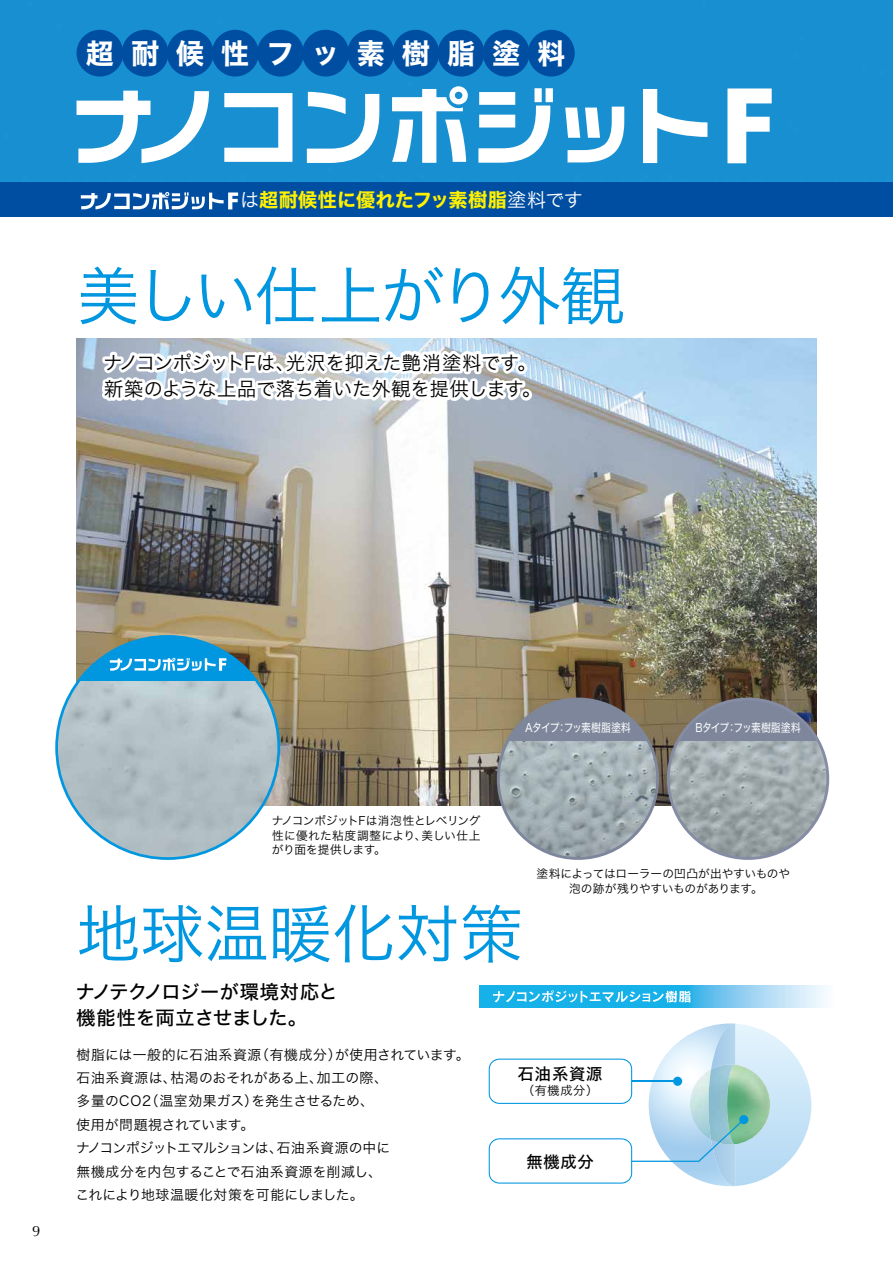
<style>
.page{position:relative;width:893px;height:1263px;background:#fff}
.page>*{position:absolute;margin:0;border:0;box-sizing:border-box;transform-origin:0 0}
.t1{font:63.75px "Hira Kaku Std W3";letter-spacing:-.05em;color:#0097e0}
.t2{font:63.75px "Hira Kaku Std W3";color:#0097e0}
.t3{font:28.05px "Hira Kaku Std W7";letter-spacing:.61em;color:#fff}
.t4{font:19.2px/26.5px "Hira Kaku Std W3";letter-spacing:-.005em;color:#000}
.t5{font:19.2px/25.5px "Hira Kaku Std W5";color:#000}
.t6{font:19.2px "Hira Kaku Std W7";letter-spacing:.02em;color:#fff100}
.t7{font:16.2px "Hira Kaku Std W5";letter-spacing:.05em;color:#000}
.t8{font:14.85px "Optima";color:#000}
.t9{font:13.8px/23.4px "Hira Kaku Std W3";letter-spacing:.01em;color:#000}
.t10{font:12.15px "Hira Kaku Std W3";color:#000}
.t11{font:11.7px/14.9px "Hira Kaku Std W3";letter-spacing:-.015em;color:#000;text-align:justify}
.t12{font:11.7px "Hira Kaku Std W4";letter-spacing:-.045em;color:#fff;scale:.85 1}
.s1{font-family:"Hira Kaku Std W3";color:#fff}
</style>
<div class="page">
<svg style="left:479px;top:985px;width:346px;height:22px;background:#63c6ee"></svg>
<svg style="left:493px;top:990px;width:198px;height:12px;background:#57c7ee"></svg>
<svg style="left:489px;top:1023px;width:323px;height:163px"></svg>
<div style="left:0;top:0;width:893px;height:183px;background:#188fd1"></div>
<img style="left:77px;top:338px;width:739px;height:467px">
<div style="left:0;top:183px;width:893px;height:34px;background:#004ea2"></div>
<div style="left:528px;top:30px;width:47px;height:47px;background:#004ea2;border-radius:50%"></div>
<svg style="left:77px;top:0;width:476px;height:408px"></svg>
<svg style="left:565px;top:107px;width:59px;height:55px"></svg>
<svg style="left:643px;top:89px;width:64px;height:74px"></svg>
<svg style="left:727px;top:88px;width:45px;height:75px"></svg>
<svg style="left:55px;top:635px;width:225px;height:225px;background:#a7bfc7"></svg>
<svg style="left:110px;top:658px;width:116px;height:13px"></svg>
<svg style="left:497px;top:698px;width:162px;height:162px;background:#a1a8ac"></svg>
<svg style="left:667px;top:698px;width:162px;height:162px;background:#a1a7ab"></svg>
<h2 class="t3" style="left:86px;top:31px;width:481px">超耐候性フッ素樹脂塗料</h2>
<h3 class="t6" style="left:240px;top:185px;width:345px"><span class="s1">は</span>超耐候性に優れたフッ素樹脂<span class="s1">塗料です</span></h3>
<h1 class="t1" style="left:77px;top:248px;width:550px">美しい仕上がり外観</h1>
<h3 class="t4" style="left:103px;top:349px;width:439px">ナノコンポジットFは、光沢を抑えた艶消塗料です。新築のような上品で落ち着いた外観を提供します。</h3>
<p class="t8" style="left:32px;top:1222px;width:10px">9</p>
<p class="t11" style="left:272px;top:813px;width:210px">ナノコンポジットFは消泡性とレベリング性に優れた粘度調整により、美しい仕上がり面を提供します。</p>
<p class="t12" style="left:525px;top:719px;width:126px">Aタイプ：フッ素樹脂塗料</p>
<p class="t12" style="left:695px;top:719px;width:126px">Bタイプ：フッ素樹脂塗料</p>
<p class="t11" style="left:536px;top:866px;width:255px;text-align:center">塗料によってはローラーの凹凸が出やすいものや泡の跡が残りやすいものがあります。</p>
<h1 class="t2" style="left:77px;top:886px;width:448px">地球温暖化対策</h1>
<h3 class="t5" style="left:76px;top:979px;width:263px">ナノテクノロジーが環境対応と機能性を両立させました。</h3>
<p class="t9" style="left:75px;top:1043px;width:396px">樹脂には一般的に石油系資源（有機成分）が使用されています。石油系資源は、枯渇のおそれがある上、加工の際、<br>多量のCO2（温室効果ガス）を発生させるため、<br>使用が問題視されています。<br>ナノコンポジットエマルションは、石油系資源の中に<br>無機成分を内包することで石油系資源を削減し、<br>これにより地球温暖化対策を可能にしました。</p>
<p class="t7" style="left:518px;top:1062px;width:86px">石油系資源</p>
<p class="t10" style="left:522px;top:1081px;width:78px">（有機成分）</p>
<p class="t7" style="left:526px;top:1149px;width:69px">無機成分</p>
</div>
